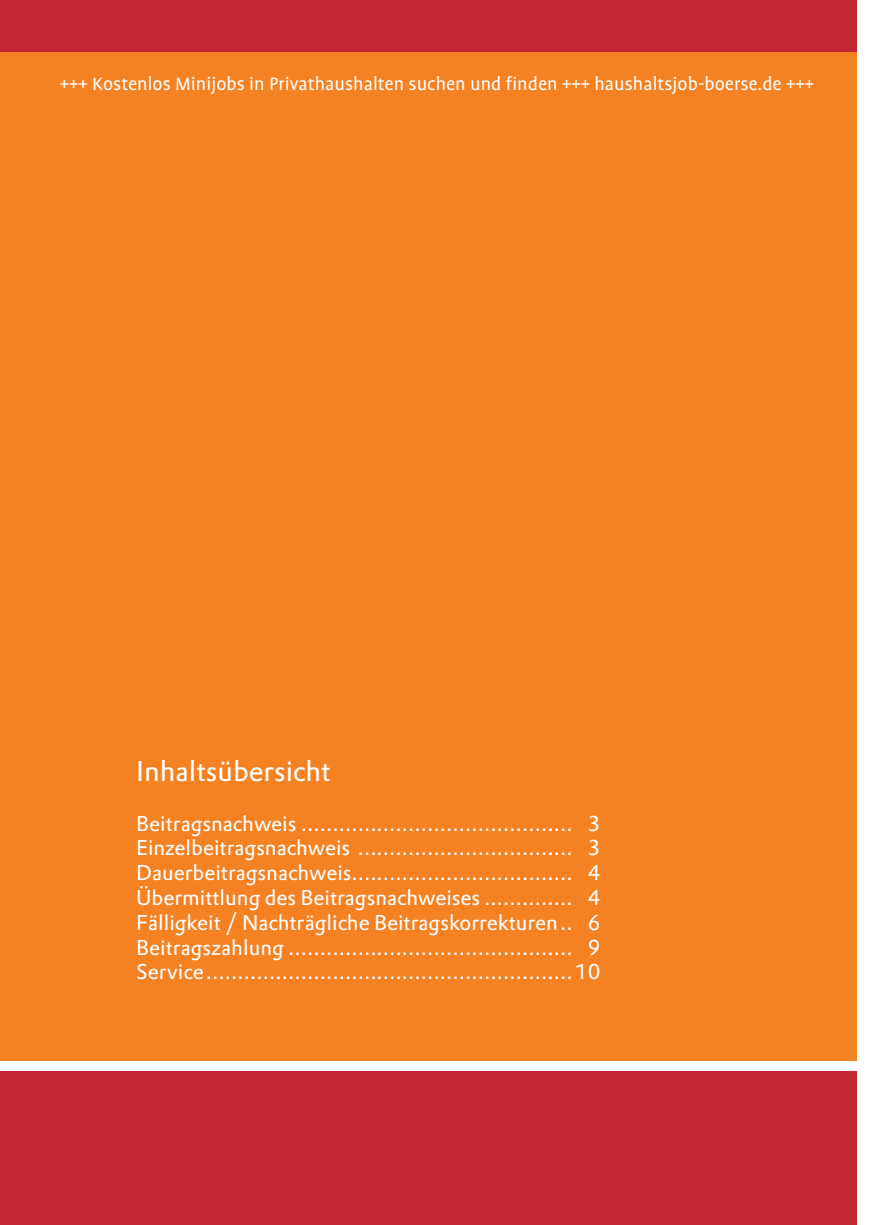
<style>
.page{position:relative;width:874px;height:1225px;background:#fff}
.page>*{position:absolute;margin:0;border:0;box-sizing:border-box;transform-origin:0 0}
.t1{font:28px "DTL Prokyon T";color:#fff}
.t2{font:21px/24.8px "DTL Prokyon T";color:#fff;text-align:justify}
.t3{font:20.4px "Profile";color:#fff}
</style>
<div class="page">
<div style="left:0;top:0;width:856px;height:1060px;background:#f58222"></div>
<div style="left:0;top:0;width:856px;height:51px;background:#c32834"></div>
<div style="left:0;top:1071px;width:856px;height:154px;background:#c32834"></div>
<p class="t3" style="left:60px;top:73px;width:755px">+++ Kostenlos Minijobs in Privathaushalten suchen und finden +++ haushaltsjob-boerse.de +++</p>
<h1 class="t1" style="left:136px;top:752px;width:196px">Inhaltsübersicht</h1>
<p class="t2" style="left:136px;top:810px;width:465px">Beitragsnachweis ........................................... 3<br>Einzelbeitragsnachweis .................................. 3<br>Dauerbeitragsnachweis................................... 4<br>Übermittlung des Beitragsnachweises .............. 4<br>Fälligkeit / Nachträgliche Beitragskorrekturen.. 6<br>Beitragszahlung ............................................. 9<br>Service..........................................................10</p>
</div>
